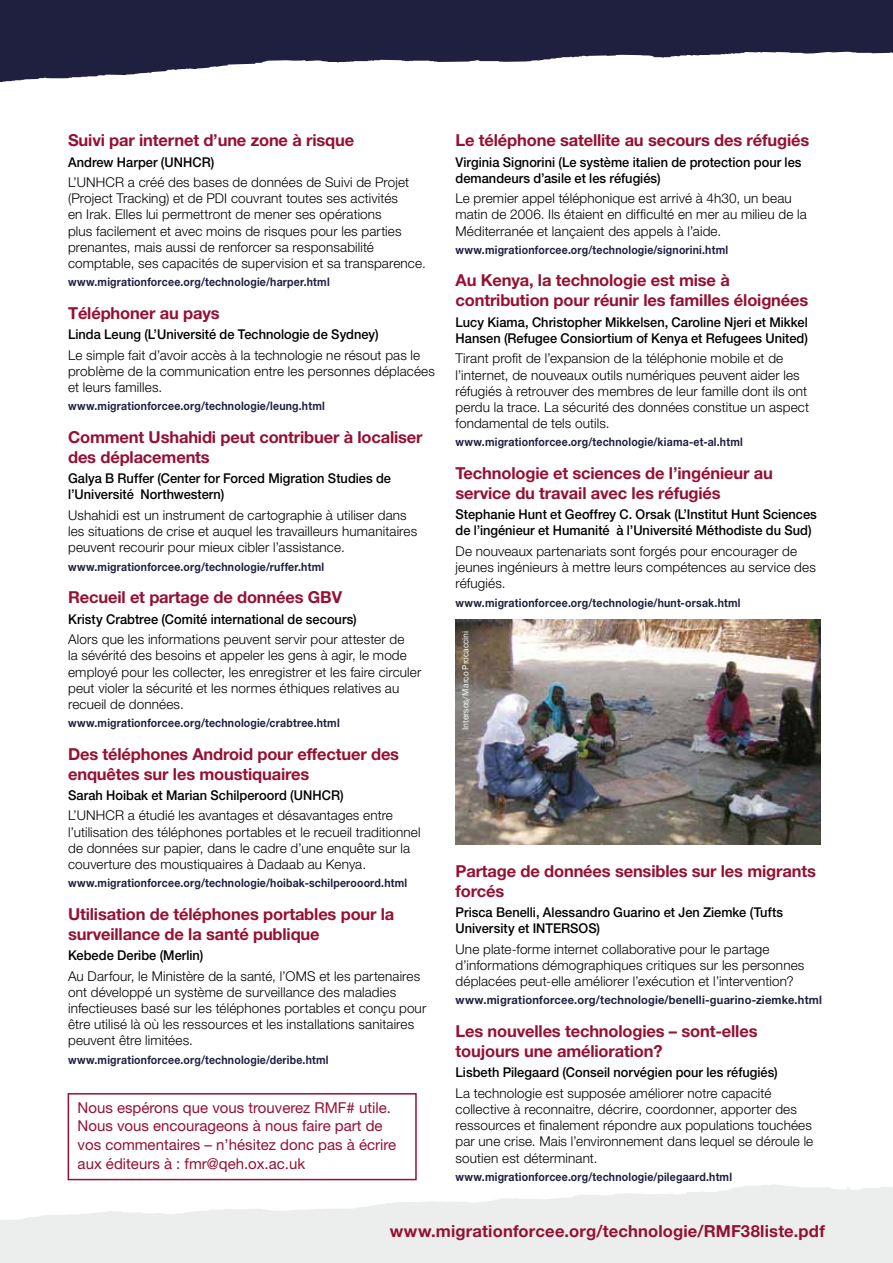
<style>
.page{position:relative;width:893px;height:1263px;background:#fff}
.page>*{position:absolute;margin:0;border:0;box-sizing:border-box;transform-origin:0 0}
.t1{font:700 16.65px "Helvetica Neue LT";letter-spacing:.01em;color:#951134}
.t2{font:700 16.5px/19.8px "Helvetica Neue LT";letter-spacing:-.01em;color:#951134}
.t3{font:15px/18.8px "Helvetica Neue LT";color:#951134}
.t4{font:300 13.5px/16.2px "Helvetica Neue LT";letter-spacing:.01em;color:#000}
.t5{font:500 13.5px/16.2px "Helvetica Neue LT";color:#000;scale:.95 1}
.t6{font:700 11.7px "Helvetica Neue LT";letter-spacing:.02em;color:#1f203f;scale:.9 1}
.t7{font:700 11.7px "Helvetica Neue LT";letter-spacing:.02em;color:#1f203f;scale:.95 1}
.t8{font:9px "Franklin Gothic";color:#fff}
</style>
<div class="page">
<svg style="left:0;top:0;width:893px;height:82px;fill:#1f203f"></svg>
<svg style="left:0;top:1184px;width:893px;height:79px;fill:#eceded"></svg>
<div style="left:68px;top:1093px;width:349px;height:87px;border:2px solid #951134"></div>
<img style="left:456px;top:620px;width:365px;height:225px">
<p class="t2" style="left:68px;top:130px;width:288px">Suivi par internet d’une zone à risque</p>
<p class="t5" style="left:68px;top:153px;width:155px">Andrew Harper (UNHCR)</p>
<p class="t4" style="left:68px;top:174px;width:359px">L’UNHCR a créé des bases de données de Suivi de Projet (Project Tracking) et de PDI couvrant toutes ses activités<br>en Irak. Elles lui permettront de mener ses opérations<br>plus facilement et avec moins de risques pour les parties prenantes, mais aussi de renforcer sa responsabilité comptable, ses capacités de supervision et sa transparence.</p>
<p class="t6" style="left:68px;top:275px;width:292px">www.migrationforcee.org/technologie/harper.html</p>
<p class="t2" style="left:68px;top:303px;width:153px">Téléphoner au pays</p>
<p class="t5" style="left:68px;top:326px;width:328px">Linda Leung (L’Université de Technologie de Sydney)</p>
<p class="t4" style="left:68px;top:347px;width:368px">Le simple fait d’avoir accès à la technologie ne résout pas le problème de la communication entre les personnes déplacées et leurs familles.</p>
<p class="t6" style="left:68px;top:399px;width:287px">www.migrationforcee.org/technologie/leung.html</p>
<p class="t2" style="left:68px;top:427px;width:356px">Comment Ushahidi peut contribuer à localiser des déplacements</p>
<p class="t5" style="left:68px;top:470px;width:341px">Galya B Ruffer (Center for Forced Migration Studies de l’Université Northwestern)</p>
<p class="t4" style="left:68px;top:507px;width:351px">Ushahidi est un instrument de cartographie à utiliser dans les situations de crise et auquel les travailleurs humanitaires peuvent recourir pour mieux cibler l’assistance.</p>
<p class="t6" style="left:68px;top:559px;width:286px">www.migrationforcee.org/technologie/ruffer.html</p>
<p class="t2" style="left:68px;top:587px;width:275px">Recueil et partage de données GBV</p>
<p class="t5" style="left:68px;top:611px;width:305px">Kristy Crabtree (Comité international de secours)</p>
<p class="t4" style="left:68px;top:631px;width:355px">Alors que les informations peuvent servir pour attester de<br>la sévérité des besoins et appeler les gens à agir, le mode employé pour les collecter, les enregistrer et les faire circuler peut violer la sécurité et les normes éthiques relatives au recueil de données.</p>
<p class="t6" style="left:68px;top:716px;width:303px">www.migrationforcee.org/technologie/crabtree.html</p>
<p class="t2" style="left:68px;top:744px;width:333px">Des téléphones Android pour effectuer des enquêtes sur les moustiquaires</p>
<p class="t5" style="left:68px;top:787px;width:291px">Sarah Hoibak et Marian Schilperoord (UNHCR)</p>
<p class="t4" style="left:68px;top:807px;width:354px">L’UNHCR a étudié les avantages et désavantages entre l’utilisation des téléphones portables et le recueil traditionnel de données sur papier, dans le cadre d’une enquête sur la couverture des moustiquaires à Dadaab au Kenya.</p>
<p class="t6" style="left:68px;top:876px;width:378px">www.migrationforcee.org/technologie/hoibak-schilperooord.html</p>
<p class="t2" style="left:68px;top:904px;width:328px">Utilisation de téléphones portables pour la surveillance de la santé publique</p>
<p class="t5" style="left:68px;top:947px;width:144px">Kebede Deribe (Merlin)</p>
<p class="t4" style="left:68px;top:967px;width:360px">Au Darfour, le Ministère de la santé, l’OMS et les partenaires ont développé un système de surveillance des maladies infectieuses basé sur les téléphones portables et conçu pour être utilisé là où les ressources et les installations sanitaires peuvent être limitées.</p>
<p class="t6" style="left:68px;top:1052px;width:291px">www.migrationforcee.org/technologie/deribe.html</p>
<p class="t3" style="left:78px;top:1098px;width:320px">Nous espérons que vous trouverez RMF# utile.<br>Nous vous encourageons à nous faire part de vos commentaires – n’hésitez donc pas à écrire aux éditeurs à : fmr@qeh.ox.ac.uk</p>
<p class="t2" style="left:456px;top:130px;width:355px">Le téléphone satellite au secours des réfugiés</p>
<p class="t5" style="left:456px;top:153px;width:366px">Virginia Signorini (Le système italien de protection pour les demandeurs d’asile et les réfugiés)</p>
<p class="t4" style="left:456px;top:190px;width:353px">Le premier appel téléphonique est arrivé à 4h30, un beau matin de 2006. Ils étaient en difficulté en mer au milieu de la<br>Méditerranée et lançaient des appels à l’aide.</p>
<p class="t6" style="left:456px;top:242px;width:304px">www.migrationforcee.org/technologie/signorini.html</p>
<p class="t2" style="left:456px;top:270px;width:354px">Au Kenya, la technologie est mise à contribution pour réunir les familles éloignées</p>
<p class="t5" style="left:456px;top:314px;width:373px">Lucy Kiama, Christopher Mikkelsen, Caroline Njeri et Mikkel<br>Hansen (Refugee Consiortium of Kenya et Refugees United)</p>
<p class="t4" style="left:456px;top:350px;width:355px">Tirant profit de l’expansion de la téléphonie mobile et de l’internet, de nouveaux outils numériques peuvent aider les réfugiés à retrouver des membres de leur famille dont ils ont perdu la trace. La sécurité des données constitue un aspect fondamental de tels outils.</p>
<p class="t6" style="left:456px;top:435px;width:321px">www.migrationforcee.org/technologie/kiama-et-al.html</p>
<p class="t2" style="left:456px;top:463px;width:319px">Technologie et sciences de l’ingénieur au service du travail avec les réfugiés</p>
<p class="t5" style="left:456px;top:506px;width:382px">Stephanie Hunt et Geoffrey C. Orsak (L’Institut Hunt Sciences de l’ingénieur et Humanité à l’Université Méthodiste du Sud)</p>
<p class="t4" style="left:456px;top:543px;width:362px">De nouveaux partenariats sont forgés pour encourager de jeunes ingénieurs à mettre leurs compétences au service des réfugiés.</p>
<p class="t6" style="left:456px;top:595px;width:318px">www.migrationforcee.org/technologie/hunt-orsak.html</p>
<p class="t8" style="left:460px;top:730px;width:101px;rotate:-90deg">Intersos/Marco Procaccini</p>
<p class="t2" style="left:456px;top:861px;width:362px">Partage de données sensibles sur les migrants forcés</p>
<p class="t5" style="left:456px;top:904px;width:346px">Prisca Benelli, Alessandro Guarino et Jen Ziemke (Tufts<br>University et INTERSOS)</p>
<p class="t4" style="left:456px;top:940px;width:350px">Une plate-forme internet collaborative pour le partage d’informations démographiques critiques sur les personnes déplacées peut-elle améliorer l’exécution et l’intervention?</p>
<p class="t7" style="left:456px;top:993px;width:387px">www.migrationforcee.org/technologie/benelli-guarino-ziemke.html</p>
<p class="t2" style="left:456px;top:1021px;width:303px">Les nouvelles technologies – sont-elles toujours une amélioration?</p>
<p class="t5" style="left:456px;top:1064px;width:341px">Lisbeth Pilegaard (Conseil norvégien pour les réfugiés)</p>
<p class="t4" style="left:456px;top:1084px;width:359px">La technologie est supposée améliorer notre capacité collective à reconnaitre, décrire, coordonner, apporter des ressources et finalement répondre aux populations touchées par une crise. Mais l’environnement dans lequel se déroule le soutien est déterminant.</p>
<p class="t6" style="left:456px;top:1169px;width:309px">www.migrationforcee.org/technologie/pilegaard.html</p>
<p class="t1" style="left:390px;top:1221px;width:437px">www.migrationforcee.org/technologie/RMF38liste.pdf</p>
</div>
